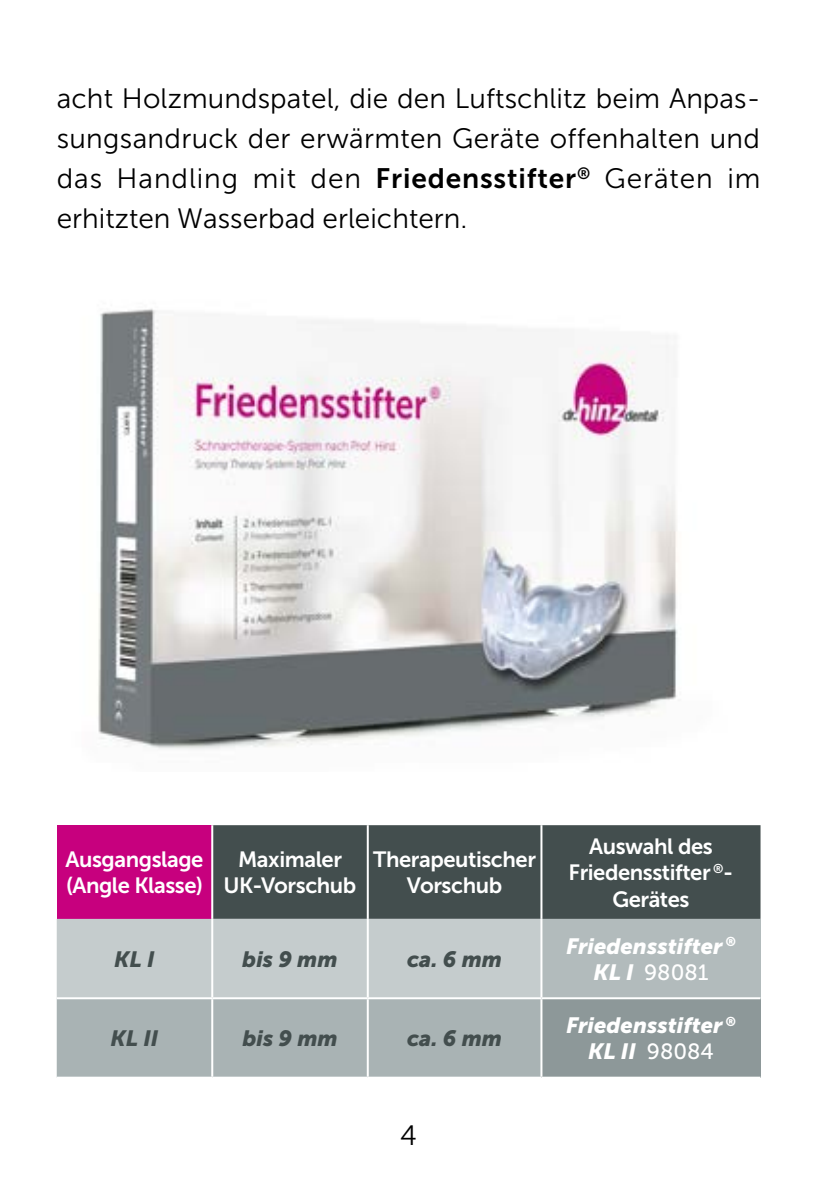
<style>
.page{position:relative;width:840px;height:1191px;background:#fff}
.page>*{position:absolute;margin:0;border:0;box-sizing:border-box;transform-origin:0 0}
.t1{font:28px/40px "Museo Sans 300";color:#000;text-align:justify}
.t2{font:22px/26.4px "Museo Sans 700";letter-spacing:-.02em;color:#fff;text-align:center}
.t3{font:italic 22px "Museo Sans 900";color:#fff}
.t4{font:italic 22px "Museo Sans 900";color:#434e4e}
.t5{font:22px "Museo Sans 500";color:#fff}
.s1{font-family:"Museo Sans 700"}
.s2{font-family:"Museo Sans 900";font-style:italic}
</style>
<div class="page">
<img style="left:98px;top:308px;width:580px;height:442px">
<div style="left:57px;top:825px;width:155px;height:94px;background:#c7007e"></div>
<div style="left:213px;top:825px;width:547px;height:94px;background:#434e4e"></div>
<div style="left:541px;top:919px;width:219px;height:79px;background:#b2bbbc"></div>
<svg style="left:57px;top:919px;width:483px;height:157px;background:#b7bfc0"></svg>
<div style="left:541px;top:998px;width:219px;height:79px;background:#8d9899"></div>
<hr style="left:211px;top:825px;width:2px;height:94px;background:#fff">
<hr style="left:366px;top:825px;width:2px;height:94px;background:#fff">
<hr style="left:540px;top:825px;width:2px;height:94px;background:#fff">
<hr style="left:211px;top:919px;width:2px;height:78px;background:#fff">
<hr style="left:366px;top:919px;width:2px;height:78px;background:#fff">
<hr style="left:540px;top:919px;width:2px;height:78px;background:#fff">
<hr style="left:57px;top:997px;width:155px;height:2px;background:#fff">
<hr style="left:212px;top:997px;width:155px;height:2px;background:#fff">
<hr style="left:211px;top:999px;width:2px;height:77px;background:#fff">
<hr style="left:367px;top:997px;width:174px;height:2px;background:#fff">
<hr style="left:366px;top:999px;width:2px;height:77px;background:#fff">
<hr style="left:541px;top:997px;width:219px;height:2px;background:#fff">
<hr style="left:540px;top:999px;width:2px;height:77px;background:#fff">
<hr style="left:541px;top:1076px;width:219px;height:2px;background:#fff">
<p class="t1" style="left:57px;top:79px;width:705px">acht Holzmundspatel, die den Luftschlitz beim Anpas&shy;sungsandruck der erwärmten Geräte offenhalten und das Handling mit den <span class="s1">Friedensstifter</span><sup>®</sup> Geräten im erhitzten Wasserbad erleichtern.</p>
<p class="t2" style="left:65px;top:846px;width:139px;text-align:left">Ausgangslage (Angle Klasse)</p>
<p class="t2" style="left:223px;top:846px;width:134px">Maximaler<br>UK-Vorschub</p>
<p class="t2" style="left:373px;top:846px;width:164px">Therapeutischer<br>Vorschub</p>
<p class="t4" style="left:114px;top:946px;width:42px">KL I</p>
<p class="t4" style="left:242px;top:946px;width:97px">bis 9 mm</p>
<p class="t4" style="left:407px;top:946px;width:96px">ca. 6 mm</p>
<p class="t4" style="left:110px;top:1026px;width:49px">KL II</p>
<p class="t4" style="left:242px;top:1026px;width:97px">bis 9 mm</p>
<p class="t4" style="left:407px;top:1026px;width:96px">ca. 6 mm</p>
<p class="t1" style="left:400px;top:1115px;width:18px">4</p>
<p class="t2" style="left:568px;top:833px;width:166px">Auswahl des<br>Friedensstifter <sup>®</sup>-<br>Gerätes</p>
<p class="t3" style="left:565px;top:933px;width:171px">Friedensstifter <sup>®</sup></p>
<p class="t5" style="left:593px;top:960px;width:117px"><span class="s2">KL I</span> 98081</p>
<p class="t3" style="left:565px;top:1012px;width:171px">Friedensstifter <sup>®</sup></p>
<p class="t5" style="left:587px;top:1039px;width:127px"><span class="s2">KL II</span> 98084</p>
</div>
